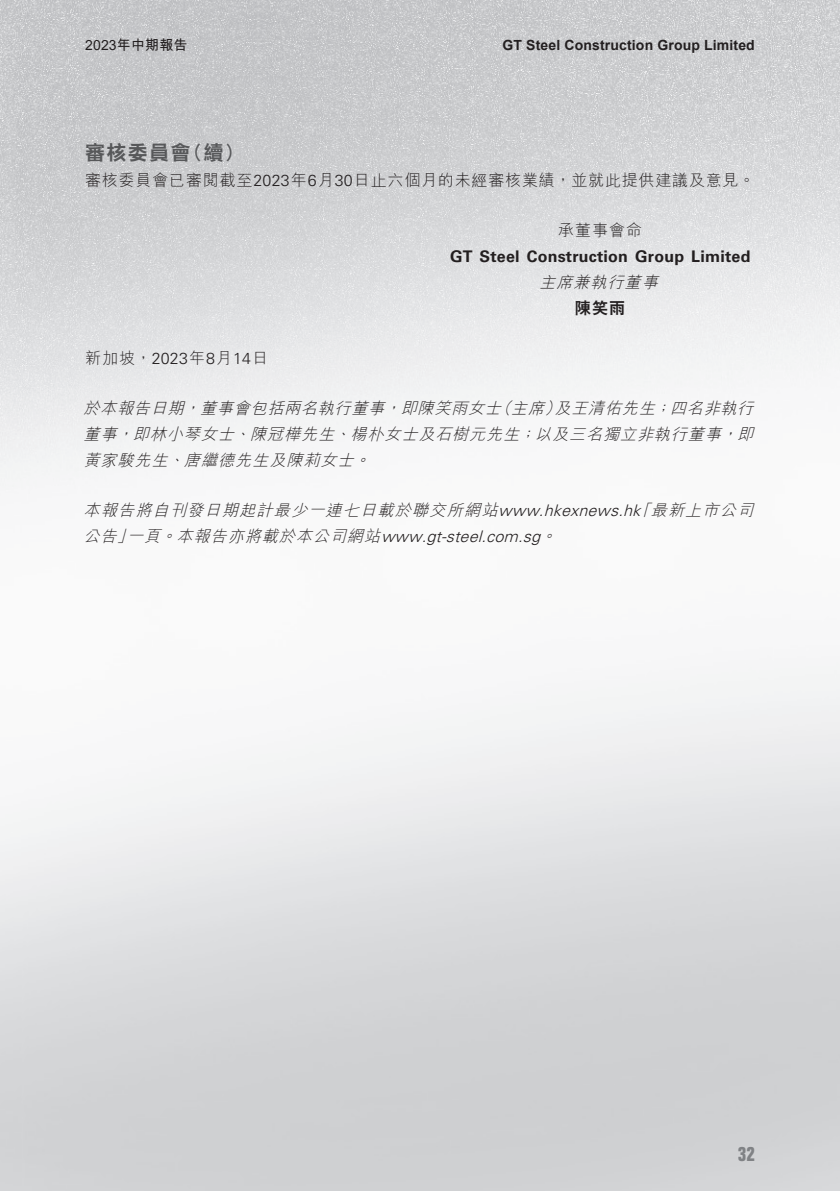
<style>
.page{position:relative;width:840px;height:1191px;background:#fff}
.page>*{position:absolute;margin:0;border:0;box-sizing:border-box;transform-origin:0 0}
._03_H1{font:800 20px "C Hei 2 HK";letter-spacing:.065em;color:#57585a}
.t1{font:700 condensed 20px "Folio Std";color:#808285}
._01_Body_Text{font:italic 300 16px "M Hei HK";color:#231f20}
._01_Body_Text-2{font:300 16px "M Hei HK";letter-spacing:.05em;color:#231f20}
._01_Body_Text-3{font:italic 300 16px/26px "Univers LT Std";color:#231f20}
._01_Body_Text-4{font:700 16px "Univers LT Std";letter-spacing:.015em;color:#231f20}
._01_Body_Text-5{font:800 16px "C Hei 2 HK";color:#231f20}
.t2{font:700 14px "Arial";letter-spacing:.01em;color:#231f20}
.t3{font:700 14px "M Hei HK";letter-spacing:.01em;color:#231f20}
.s1{font-family:"Arial";font-weight:400}
.s2{font-family:"Univers LT Std"}
.s3{font-family:"M Hei HK"}
</style>
<div class="page">
<img style="left:0;top:0;width:839px;height:1191px">
<p class="t3" style="left:85px;top:35px;width:104px"><span class="s1">2023</span>年中期報告</p>
<p class="t2" style="left:502px;top:35px;width:254px">GT Steel Construction Group Limited</p>
<p class="_03_H1" style="left:85px;top:139px;width:107px">審核委員會</p>
<p class="_01_Body_Text-2" style="left:85px;top:168px;width:670px">審核委員會已審閱截至<span class="s2">2023</span>年<span class="s2">6</span>月<span class="s2">30</span>日止六個月的未經審核業績，並就此提供建議及意見。</p>
<p class="_01_Body_Text-2" style="left:557px;top:218px;width:86px">承董事會命</p>
<p class="_01_Body_Text-4" style="left:450px;top:247px;width:302px">GT Steel Construction Group Limited</p>
<p class="_01_Body_Text" style="left:539px;top:270px;width:125px">主席兼執行董事</p>
<p class="_01_Body_Text-5" style="left:575px;top:297px;width:52px">陳笑雨</p>
<p class="_01_Body_Text-2" style="left:85px;top:346px;width:184px">新加坡，<span class="s2">2023</span>年<span class="s2">8</span>月<span class="s2">14</span>日</p>
<p class="_01_Body_Text" style="left:669px;top:396px;width:90px">四名非執行</p>
<p class="_03_H1" style="left:183px;top:139px;width:62px">（續(</p>
<p class="_01_Body_Text" style="left:400px;top:396px;width:261px">即陳笑雨女士主席及王清佑先生</p>
<p class="_01_Body_Text" style="left:495px;top:396px;width:23px">（</p>
<p class="_01_Body_Text" style="left:544px;top:396px;width:23px">）</p>
<p class="_01_Body_Text" style="left:200px;top:396px;width:191px">董事會包括兩名執行董事</p>
<p class="_01_Body_Text" style="left:83px;top:396px;width:107px">於本報告日期</p>
<p class="_01_Body_Text" style="left:654px;top:396px;width:23px">；</p>
<p class="_01_Body_Text" style="left:184px;top:396px;width:23px">，</p>
<p class="_01_Body_Text" style="left:384px;top:396px;width:23px">，</p>
<p class="_01_Body_Text" style="left:350px;top:422px;width:176px">楊朴女士及石樹元先生</p>
<p class="_01_Body_Text" style="left:250px;top:422px;width:91px">陳冠樺先生</p>
<p class="_01_Body_Text" style="left:133px;top:422px;width:108px">即林小琴女士</p>
<p class="_01_Body_Text" style="left:83px;top:422px;width:40px">董事</p>
<p class="_01_Body_Text" style="left:535px;top:422px;width:193px">以及三名獨立非執行董事</p>
<p class="_01_Body_Text" style="left:736px;top:422px;width:23px">即</p>
<p class="_01_Body_Text" style="left:519px;top:422px;width:23px">；</p>
<p class="_01_Body_Text" style="left:117px;top:422px;width:23px">，</p>
<p class="_01_Body_Text" style="left:720px;top:422px;width:23px">，</p>
<p class="_01_Body_Text" style="left:234px;top:422px;width:23px">、</p>
<p class="_01_Body_Text" style="left:334px;top:422px;width:23px">、</p>
<p class="_01_Body_Text" style="left:184px;top:448px;width:176px">唐繼德先生及陳莉女士</p>
<p class="_01_Body_Text" style="left:83px;top:448px;width:91px">黃家駿先生</p>
<p class="_01_Body_Text" style="left:83px;top:498px;width:676px">本報告將自刊發日期起計最少一連七日載於聯交所網站<span class="s2">www hkexnews hk</span> 最新上市公司</p>
<p class="_01_Body_Text" style="left:353px;top:448px;width:23px">。</p>
<p class="_01_Body_Text" style="left:168px;top:448px;width:23px">、</p>
<p class="_01_Body_Text-3" style="left:618px;top:497px;width:39px">. <span class="s3">「</span></p>
<p class="_01_Body_Text-3" style="left:538px;top:497px;width:24px">.<span class="s3">。</span></p>
<p class="_01_Body_Text-3" style="left:176px;top:523px;width:370px"><span class="s3">本報告亦將載於本公司網站</span>www gt steel com sg</p>
<p class="_01_Body_Text" style="left:83px;top:524px;width:84px">公告一頁</p>
<p class="_01_Body_Text" style="left:117px;top:524px;width:23px">」</p>
<p class="_01_Body_Text" style="left:160px;top:524px;width:23px">。</p>
<p class="_01_Body_Text-3" style="left:441px;top:523px;width:11px">-</p>
<p class="_01_Body_Text-3" style="left:421px;top:523px;width:11px">.</p>
<p class="_01_Body_Text-3" style="left:481px;top:523px;width:11px">.</p>
<p class="_01_Body_Text-3" style="left:518px;top:523px;width:11px">.</p>
<p class="t1" style="left:737px;top:1142px;width:19px">32</p>
</div>
